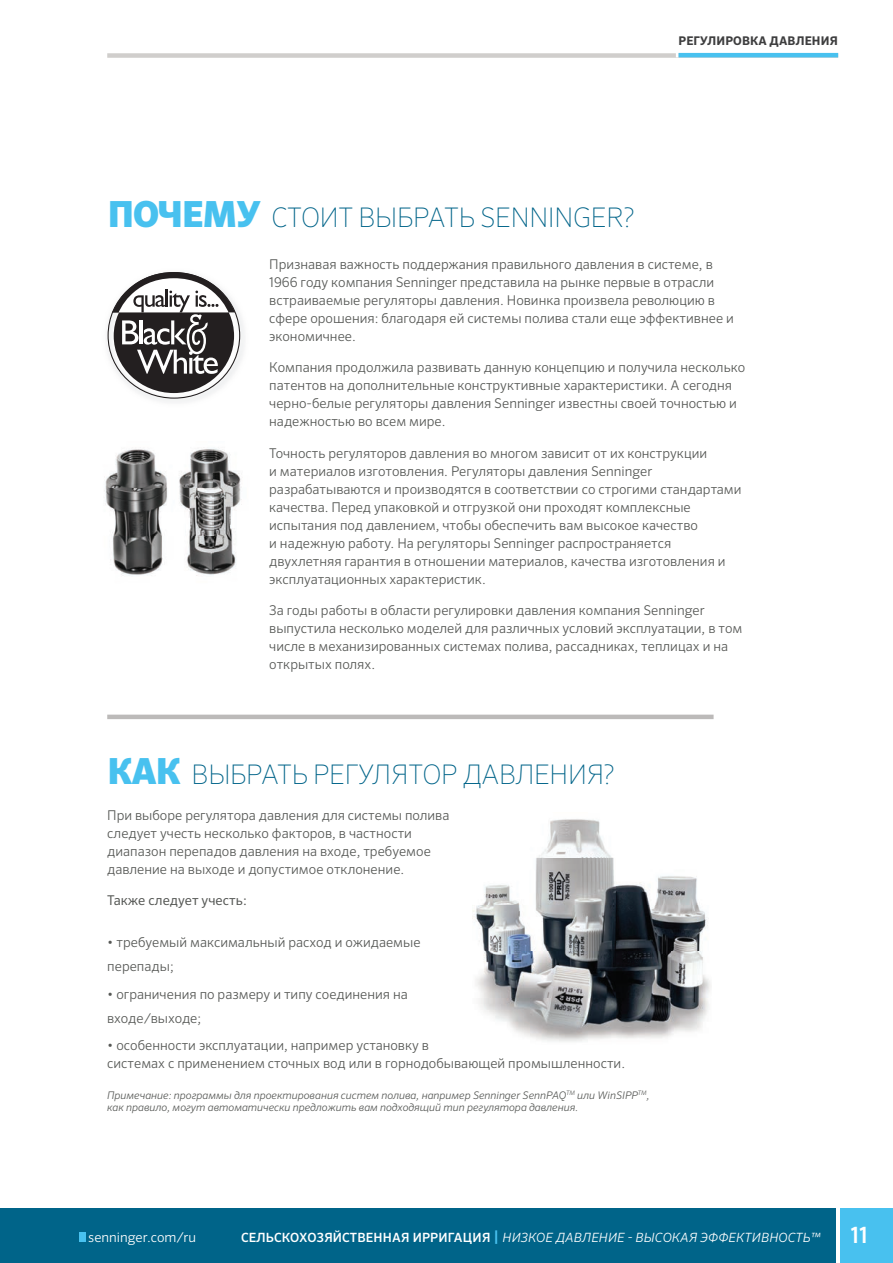
<style>
.page{position:relative;width:893px;height:1263px;background:#fff}
.page>*{position:absolute;margin:0;border:0;box-sizing:border-box;transform-origin:0 0}
.t1{font:100 27px "Sero Pro";letter-spacing:-.01em;color:#006489}
.t2{font:500 22.5px "Sero Pro";color:#fff}
.t3{font:300 13.5px/18px "Sero Pro";color:#565855}
.t4{font:13.5px "Sero Pro";color:#565855}
.t5{font:300 13.5px "Sero Pro";color:#fff}
.t6{font:italic 300 12.75px "Sero Pro";letter-spacing:.01em;color:#fff}
.t7{font:700 12px "Sero Pro";letter-spacing:.01em;color:#3e3e3f}
.t8{font:italic 300 10.5px/12px "Sero Pro";color:#565855}
.s1{font-weight:900;font-size:36px;color:#48c1ef}
.s2{font-weight:500;font-style:normal}
.s3{font-weight:500;font-style:normal;font-size:15px;color:#48c1ef}
</style>
<div class="page">
<div style="left:840px;top:1208px;width:53px;height:55px;background:#48c1ef"></div>
<div style="left:0;top:1208px;width:836px;height:55px;background:#006489"></div>
<div style="left:79px;top:1232px;width:6px;height:10px;background:#48c1ef"></div>
<div style="left:107px;top:53px;width:731px;height:5px;background:#d0cecc"></div>
<svg style="left:676px;top:53px;width:3px;height:4px"></svg>
<hr style="left:679px;top:53px;width:159px;height:4px;background:#48c1ef">
<img style="left:473px;top:819px;width:238px;height:223px">
<div style="left:107px;top:714px;width:607px;height:5px;background:#bcbab9"></div>
<img style="left:104px;top:448px;width:138px;height:128px">
<img style="left:107px;top:306px;width:137px;height:96px">
<svg style="left:112px;top:272px;width:123px;height:121px"></svg>
<p class="t7" style="left:679px;top:33px;width:161px">РЕГУЛИРОВКА ДАВЛЕНИЯ</p>
<h1 class="t1" style="left:108px;top:201px;width:528px"><span class="s1">ПОЧЕМУ</span> СТОИТ ВЫБРАТЬ SENNINGER?</h1>
<p class="t3" style="left:269px;top:255px;width:466px">Признавая важность поддержания правильного давления в системе, в 1966 году компания Senninger представила на рынке первые в отрасли встраиваемые регуляторы давления. Новинка произвела революцию в сфере орошения: благодаря ей системы полива стали еще эффективнее и экономичнее.</p>
<p class="t3" style="left:269px;top:358px;width:477px">Компания продолжила развивать данную концепцию и получила несколько патентов на дополнительные конструктивные характеристики. А сегодня черно-белые регуляторы давления Senninger известны своей точностью и надежностью во всем мире.</p>
<p class="t3" style="left:269px;top:444px;width:474px">Точность регуляторов давления во многом зависит от их конструкции<br>и материалов изготовления. Регуляторы давления Senninger разрабатываются и производятся в соответствии со строгими стандартами качества. Перед упаковкой и отгрузкой они проходят комплексные испытания под давлением, чтобы обеспечить вам высокое качество<br>и надежную работу. На регуляторы Senninger распространяется двухлетняя гарантия в отношении материалов, качества изготовления и эксплуатационных характеристик.</p>
<p class="t3" style="left:269px;top:601px;width:475px">За годы работы в области регулировки давления компания Senninger выпустила несколько моделей для различных условий эксплуатации, в том числе в механизированных системах полива, рассадниках, теплицах и на открытых полях.</p>
<h1 class="t1" style="left:107px;top:758px;width:509px"><span class="s1">КАК</span> ВЫБРАТЬ РЕГУЛЯТОР ДАВЛЕНИЯ?</h1>
<p class="t3" style="left:107px;top:806px;width:344px">При выборе регулятора давления для системы полива следует учесть несколько факторов, в частности диапазон перепадов давления на входе, требуемое давление на выходе и допустимое отклонение.</p>
<p class="t4" style="left:107px;top:892px;width:141px">Также следует учесть:</p>
<p class="t3" style="left:107px;top:930px;width:315px;line-height:24px">• требуемый максимальный расход и ожидаемые перепады;</p>
<p class="t3" style="left:107px;top:981px;width:302px;line-height:24px">• ограничения по размеру и типу соединения на входе/выходе;</p>
<p class="t3" style="left:107px;top:1036px;width:519px">• особенности эксплуатации, например установку в<br>системах с применением сточных вод или в горнодобывающей промышленности.</p>
<p class="t8" style="left:107px;top:1089px;width:544px">Примечание: программы для проектирования систем полива, например Senninger SennPAQ<sup>TM</sup> или WinSIPP<sup>TM</sup>, как правило, могут автоматически предложить вам подходящий тип регулятора давления.</p>
<p class="t5" style="left:88px;top:1229px;width:109px">senninger.com/ru</p>
<p class="t6" style="left:241px;top:1229px;width:581px"><span class="s2">СЕЛЬСКОХОЗЯЙСТВЕННАЯ ИРРИГАЦИЯ</span> <span class="s3">|</span> НИЗКОЕ ДАВЛЕНИЕ - ВЫСОКАЯ ЭФФЕКТИВНОСТЬ™</p>
<h2 class="t2" style="left:850px;top:1221px;width:19px">11</h2>
</div>
